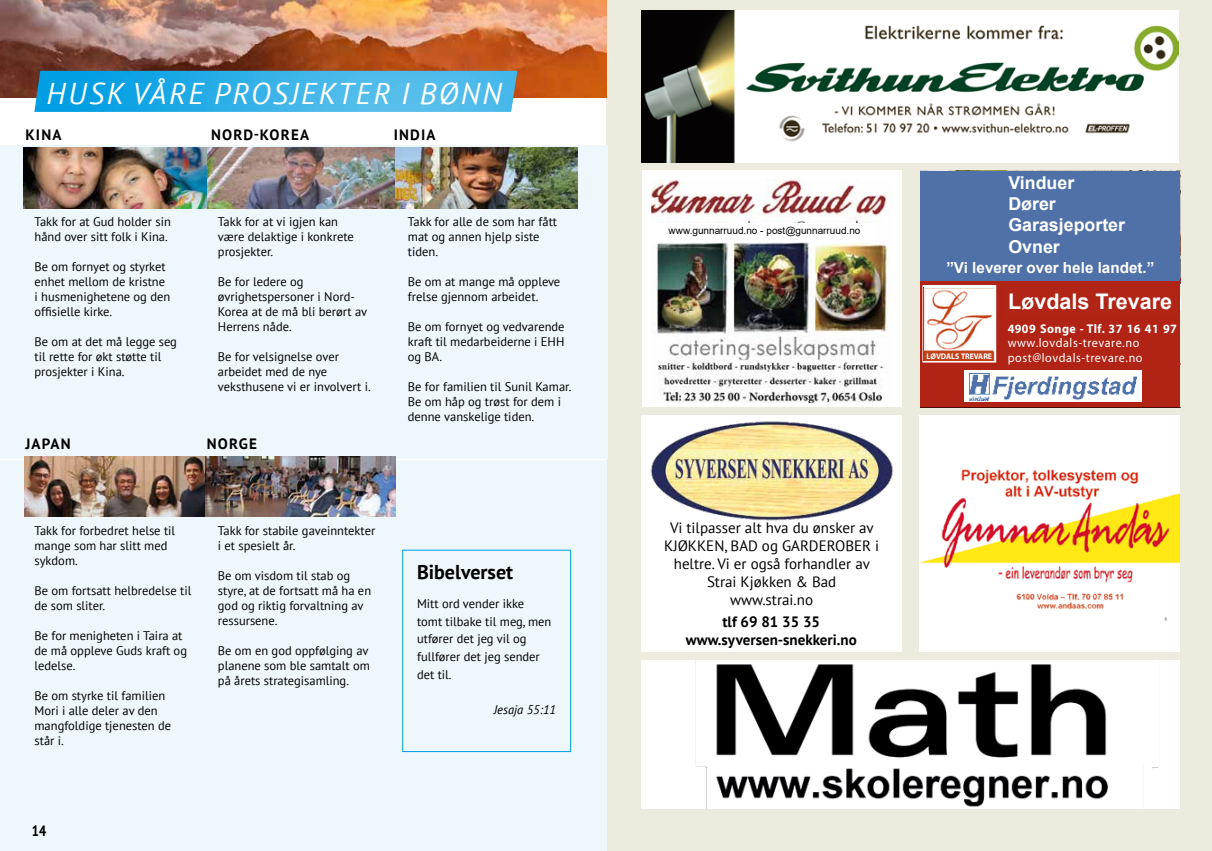
<style>
.page{position:relative;width:1212px;height:851px;background:#fff}
.page>*{position:absolute;margin:0;border:0;box-sizing:border-box;transform-origin:0 0}
.t1{font:italic 30px "PT Sans";letter-spacing:.08em;color:#fff}
.t2{font:29.12px "Myriad Bold OV CYEOJC";letter-spacing:-.005em;color:#fff;scale:.95 1}
.t3{font:700 21.5px "Arial";color:#fff}
.t4{font:700 20px "PT Sans";color:#000}
.t5{font:700 17.75px/21.2px "Arial";color:#fff}
.t6{font:700 15.25px "Arial";color:#fff}
.t7{font:700 15.12px "Arial";color:#fff}
.t8{font:15px/18px "PT Sans";color:#000;text-align:center}
.t9{font:700 15px/18px "PT Sans";color:#000;text-align:center}
.t10{font:700 15px "PT Sans";letter-spacing:.02em;color:#000}
.t11{font:700 15px "PT Sans";letter-spacing:.08em;color:#000}
.t12{font:700 condensed 15px "PT Sans";color:#000}
.t13{font:12.75px/14.6px "Myriad Roman OV DYEOJC";letter-spacing:.05em;color:#fff;scale:.95 1}
.t14{font:12.75px "Myriad Bold OV CYEOJC";letter-spacing:.035em;color:#fff;scale:.95 1}
.t15{font:12.5px/15px "PT Sans";color:#000}
.t16{font:italic 12.5px "PT Sans";color:#000}
.t17{font:10px "Arial";color:#000}
.t18{font:8.12px "Myriad Bold OV CYEOJC";letter-spacing:-.005em;color:#fff;scale:.95 1}
</style>
<div class="page">
<div style="left:606px;top:0;width:606px;height:850px;background:#edebdd"></div>
<div style="left:0;top:461px;width:606px;height:389px;background:#edf7fc"></div>
<div style="left:0;top:145px;width:608px;height:314px;background:#edf7fc"></div>
<div style="left:642px;top:415px;width:260px;height:236px;background:#fff"></div>
<div style="left:920px;top:171px;width:260px;height:109px;background:#4f71a8"></div>
<div style="left:1143px;top:660px;width:37px;height:148px;background:#fff"></div>
<img style="left:0;top:0;width:606px;height:97px">
<img style="left:641px;top:10px;width:537px;height:153px">
<img style="left:34px;top:71px;width:483px;height:41px">
<div style="left:642px;top:171px;width:259px;height:236px;background:#fff"></div>
<img style="left:651px;top:179px;width:238px;height:223px">
<svg style="left:920px;top:281px;width:260px;height:126px;background:#c46c65"></svg>
<div style="left:1005px;top:289px;width:175px;height:28px;background:#b02516"></div>
<div style="left:651px;top:223px;width:223px;height:18px;background:#fff"></div>
<img style="left:650px;top:421px;width:243px;height:100px">
<div style="left:919px;top:415px;width:261px;height:236px;background:#fff"></div>
<img style="left:919px;top:469px;width:260px;height:152px">
<img style="left:642px;top:660px;width:501px;height:148px">
<img style="left:24px;top:148px;width:554px;height:60px">
<img style="left:25px;top:456px;width:370px;height:60px">
<h1 class="t1" style="left:47px;top:74px;width:457px">HUSK VÅRE PROSJEKTER I BØNN</h1>
<p class="t10" style="left:25px;top:125px;width:38px">KINA</p>
<p class="t11" style="left:211px;top:125px;width:100px">NORD-KOREA</p>
<p class="t10" style="left:394px;top:124px;width:43px">INDIA</p>
<p class="t15" style="left:34px;top:214px;width:138px">Takk for at Gud holder sin hånd over sitt folk i Kina.</p>
<p class="t15" style="left:34px;top:259px;width:137px">Be om fornyet og styrket enhet mellom de kristne i husmenighetene og den offisielle kirke.</p>
<p class="t15" style="left:34px;top:334px;width:144px">Be om at det må legge seg til rette for økt støtte til prosjekter i Kina.</p>
<p class="t15" style="left:218px;top:214px;width:137px">Takk for at vi igjen kan være delaktige i konkrete prosjekter.</p>
<p class="t15" style="left:218px;top:274px;width:151px">Be for ledere og øvrighetspersoner i Nord-<br>Korea at de må bli berørt av<br>Herrens nåde.</p>
<p class="t15" style="left:218px;top:349px;width:154px">Be for velsignelse over arbeidet med de nye veksthusene vi er involvert i.</p>
<p class="t10" style="left:25px;top:433px;width:47px">JAPAN</p>
<p class="t10" style="left:207px;top:433px;width:52px">NORGE</p>
<p class="t15" style="left:34px;top:523px;width:142px">Takk for forbedret helse til mange som har slitt med sykdom.</p>
<p class="t15" style="left:34px;top:583px;width:158px">Be om fortsatt helbredelse til de som sliter.</p>
<p class="t15" style="left:34px;top:628px;width:154px">Be for menigheten i Taira at de må oppleve Guds kraft og ledelse.</p>
<p class="t15" style="left:34px;top:688px;width:138px">Be om styrke til familien<br>Mori i alle deler av den mangfoldige tjenesten de står i.</p>
<p class="t15" style="left:218px;top:523px;width:159px">Takk for stabile gaveinntekter i et spesielt år.</p>
<p class="t15" style="left:218px;top:568px;width:155px">Be om visdom til stab og styre, at de fortsatt må ha en god og riktig forvaltning av ressursene.</p>
<p class="t15" style="left:218px;top:643px;width:153px;text-align:justify">Be om en god oppfølging av planene som ble samtalt om på årets strategisamling.</p>
<p class="t12" style="left:32px;top:820px;width:16px">14</p>
<p class="t15" style="left:408px;top:214px;width:151px">Takk for alle de som har fått mat og annen hjelp siste tiden.</p>
<p class="t15" style="left:408px;top:274px;width:154px">Be om at mange må oppleve frelse gjennom arbeidet.</p>
<p class="t15" style="left:408px;top:319px;width:158px;text-align:justify">Be om fornyet og vedvarende kraft til medarbeiderne i EHH og BA.</p>
<p class="t15" style="left:408px;top:379px;width:165px">Be for familien til Sunil Kamar.<br>Be om håp og trøst for dem i denne vanskelige tiden.</p>
<h3 class="t4" style="left:417px;top:558px;width:98px">Bibelverset</h3>
<p class="t15" style="left:417px;top:594px;width:136px;line-height:17.8px">Mitt ord vender ikke tomt tilbake til meg, men utfører det jeg vil og fullfører det jeg sender det til.</p>
<p class="t16" style="left:494px;top:702px;width:64px">Jesaja 55:11</p>
<p class="t17" style="left:668px;top:224px;width:193px">www.gunnarruud.no - post@gunnarruud.no</p>
<h3 class="t5" style="left:1008px;top:173px;width:118px">Vinduer<br>Dører<br>Garasjeporter<br>Ovner</h3>
<p class="t7" style="left:946px;top:258px;width:209px">”Vi sender over hele landet.”</p>
<p class="t6" style="left:972px;top:257px;width:37px">lever</p>
<p class="t18" style="left:926px;top:351px;width:70px">LØVDALS TREVARE</p>
<h2 class="t2" style="left:1008px;top:286px;width:207px">Løvdals Trevare</h2>
<h3 class="t3" style="left:1008px;top:287px;width:166px">Løvdals Trevare</h3>
<p class="t14" style="left:1008px;top:322px;width:180px">4909 Songe - Tlf. 37 16 41 97</p>
<p class="t13" style="left:1008px;top:336px;width:143px">www.lovdals-trevare.no post@lovdals-trevare.no</p>
<p class="t8" style="left:664px;top:518px;width:216px">Vi tilpasser alt hva du ønsker av<br>KJØKKEN, BAD og GARDEROBER i heltre. Vi er også forhandler av<br>Strai Kjøkken &amp; Bad www.strai.no</p>
<p class="t9" style="left:686px;top:612px;width:173px">tlf 69 81 35 35 www.syversen-snekkeri.no</p>
</div>
